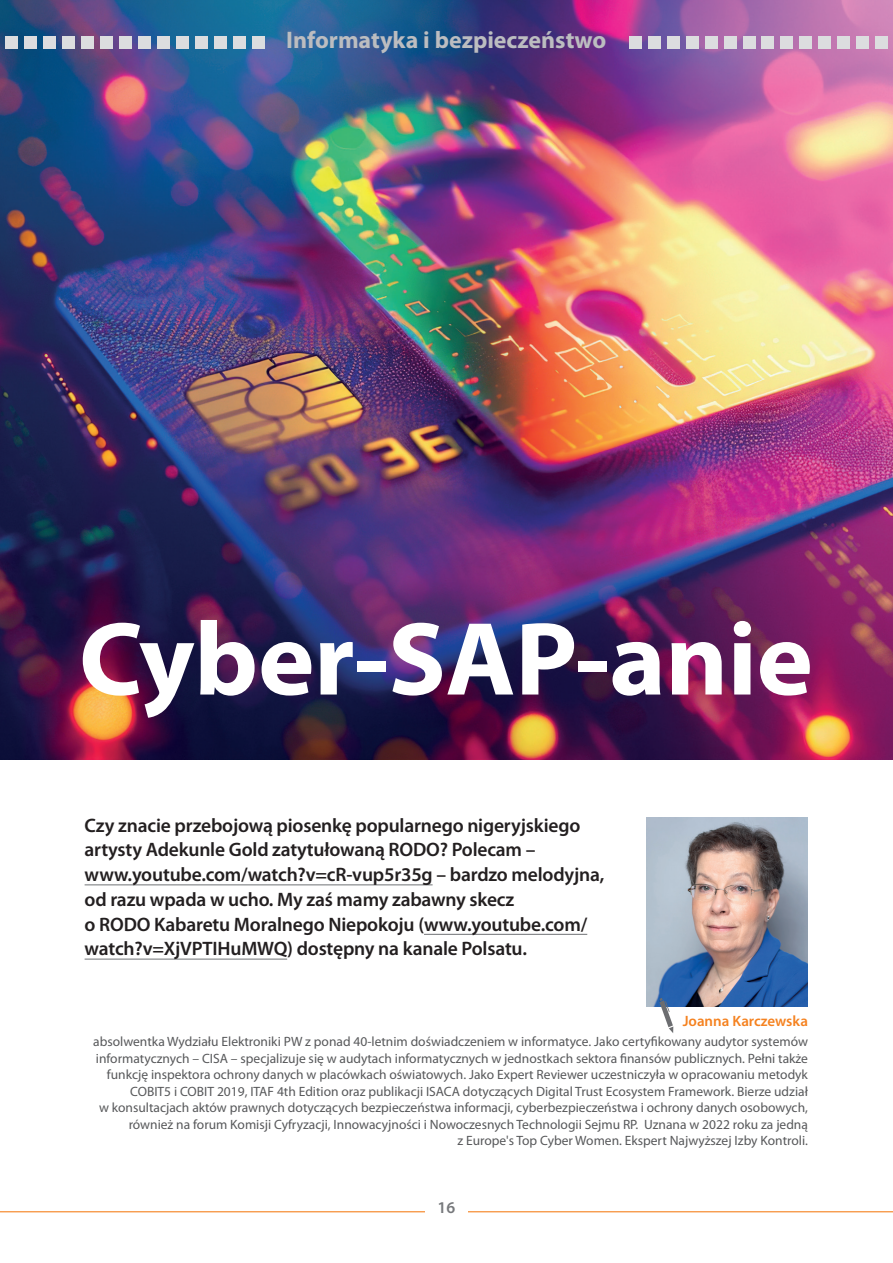
<style>
.page{position:relative;width:893px;height:1263px;background:#fff}
.page>*{position:absolute;margin:0;border:0;box-sizing:border-box;transform-origin:0 0}
.t1{font:700 105px "Myriad Pro";letter-spacing:-.005em;color:#fff}
.t2{font:700 24px "Myriad Pro";color:#bcbdc0}
.t3{font:600 19.5px/24.8px "Myriad Pro";letter-spacing:-.01em;color:#231f20}
.t4{font:600 16.5px "Myriad Pro";color:#76787b}
.t5{font:600 15px "Myriad Pro";color:#f58220}
.t6{font:13.5px/16.5px "Myriad Pro";color:#57585a;text-align:right}
</style>
<div class="page">
<hr style="left:0;top:1211px;width:893px;height:1px;background:#f58220">
<div style="left:425px;top:1195px;width:43px;height:23px;background:#fff"></div>
<img style="left:0;top:0;width:893px;height:759px">
<hr style="left:85px;top:884px;width:348px;height:1px;background:#808285">
<hr style="left:424px;top:934px;width:163px;height:1px;background:#808285">
<hr style="left:85px;top:958px;width:202px;height:2px;background:#808285">
<img style="left:647px;top:818px;width:161px;height:189px">
<svg style="left:659px;top:998px;width:14px;height:35px"></svg>
<div style="left:875px;top:36px;width:13px;height:13px;background:#dcdddf"></div>
<div style="left:837px;top:36px;width:13px;height:13px;background:#dcdddf"></div>
<div style="left:818px;top:36px;width:13px;height:13px;background:#dcdddf"></div>
<div style="left:799px;top:36px;width:13px;height:13px;background:#dcdddf"></div>
<div style="left:667px;top:36px;width:13px;height:13px;background:#dcdddf"></div>
<div style="left:629px;top:36px;width:13px;height:13px;background:#dcdddf"></div>
<div style="left:648px;top:36px;width:13px;height:13px;background:#dcdddf"></div>
<div style="left:743px;top:36px;width:13px;height:13px;background:#dcdddf"></div>
<div style="left:724px;top:36px;width:12px;height:13px;background:#dcdddf"></div>
<div style="left:686px;top:36px;width:13px;height:13px;background:#dcdddf"></div>
<div style="left:761px;top:36px;width:13px;height:13px;background:#dcdddf"></div>
<div style="left:704px;top:36px;width:13px;height:13px;background:#dcdddf"></div>
<div style="left:780px;top:36px;width:13px;height:13px;background:#dcdddf"></div>
<div style="left:856px;top:36px;width:13px;height:13px;background:#dcdddf"></div>
<div style="left:252px;top:36px;width:12px;height:13px;background:#dcdddf"></div>
<div style="left:195px;top:36px;width:13px;height:13px;background:#dcdddf"></div>
<div style="left:214px;top:36px;width:13px;height:13px;background:#dcdddf"></div>
<div style="left:81px;top:36px;width:13px;height:13px;background:#dcdddf"></div>
<div style="left:43px;top:36px;width:13px;height:13px;background:#dcdddf"></div>
<div style="left:5px;top:36px;width:13px;height:13px;background:#dcdddf"></div>
<div style="left:24px;top:36px;width:13px;height:13px;background:#dcdddf"></div>
<div style="left:62px;top:36px;width:13px;height:13px;background:#dcdddf"></div>
<div style="left:157px;top:36px;width:13px;height:12px;background:#dcdddf"></div>
<div style="left:138px;top:36px;width:13px;height:13px;background:#dcdddf"></div>
<div style="left:100px;top:36px;width:13px;height:13px;background:#dcdddf"></div>
<div style="left:119px;top:36px;width:13px;height:13px;background:#dcdddf"></div>
<div style="left:233px;top:36px;width:13px;height:13px;background:#dcdddf"></div>
<div style="left:176px;top:36px;width:13px;height:13px;background:#dcdddf"></div>
<h2 class="t2" style="left:286px;top:25px;width:322px">Informatyka i bezpieczeństwo</h2>
<h1 class="t1" style="left:79px;top:591px;width:735px">Cyber-SAP-anie</h1>
<p class="t3" style="left:85px;top:812px;width:521px">Czy znacie przebojową piosenkę popularnego nigeryjskiego artysty Adekunle Gold zatytułowaną RODO? Polecam – www.youtube.com/watch?v=cR-vup5r35g – bardzo melodyjna, od razu wpada w ucho. My zaś mamy zabawny skecz<br>o RODO Kabaretu Moralnego Niepokoju (www.youtube.com/ watch?v=XjVPTIHuMWQ) dostępny na kanale Polsatu.</p>
<p class="t5" style="left:683px;top:1011px;width:127px">Joanna Karczewska</p>
<p class="t6" style="left:93px;top:1033px;width:716px">absolwentka Wydziału Elektroniki PW z ponad 40-letnim doświadczeniem w informatyce. Jako certyfikowany audytor systemów informatycznych – CISA – specjalizuje się w audytach informatycznych w jednostkach sektora finansów publicznych. Pełni także funkcję inspektora ochrony danych w placówkach oświatowych. Jako Expert Reviewer uczestniczyła w opracowaniu metodyk COBIT5 i COBIT 2019, ITAF 4th Edition oraz publikacji ISACA dotyczących Digital Trust Ecosystem Framework. Bierze udział<br>w konsultacjach aktów prawnych dotyczących bezpieczeństwa informacji, cyberbezpieczeństwa i ochrony danych osobowych, również na forum Komisji Cyfryzacji, Innowacyjności i Nowoczesnych Technologii Sejmu RP. Uznana w 2022 roku za jedną<br>z Europe's Top Cyber Women. Ekspert Najwyższej Izby Kontroli.</p>
<p class="t4" style="left:438px;top:1197px;width:19px">16</p>
</div>
